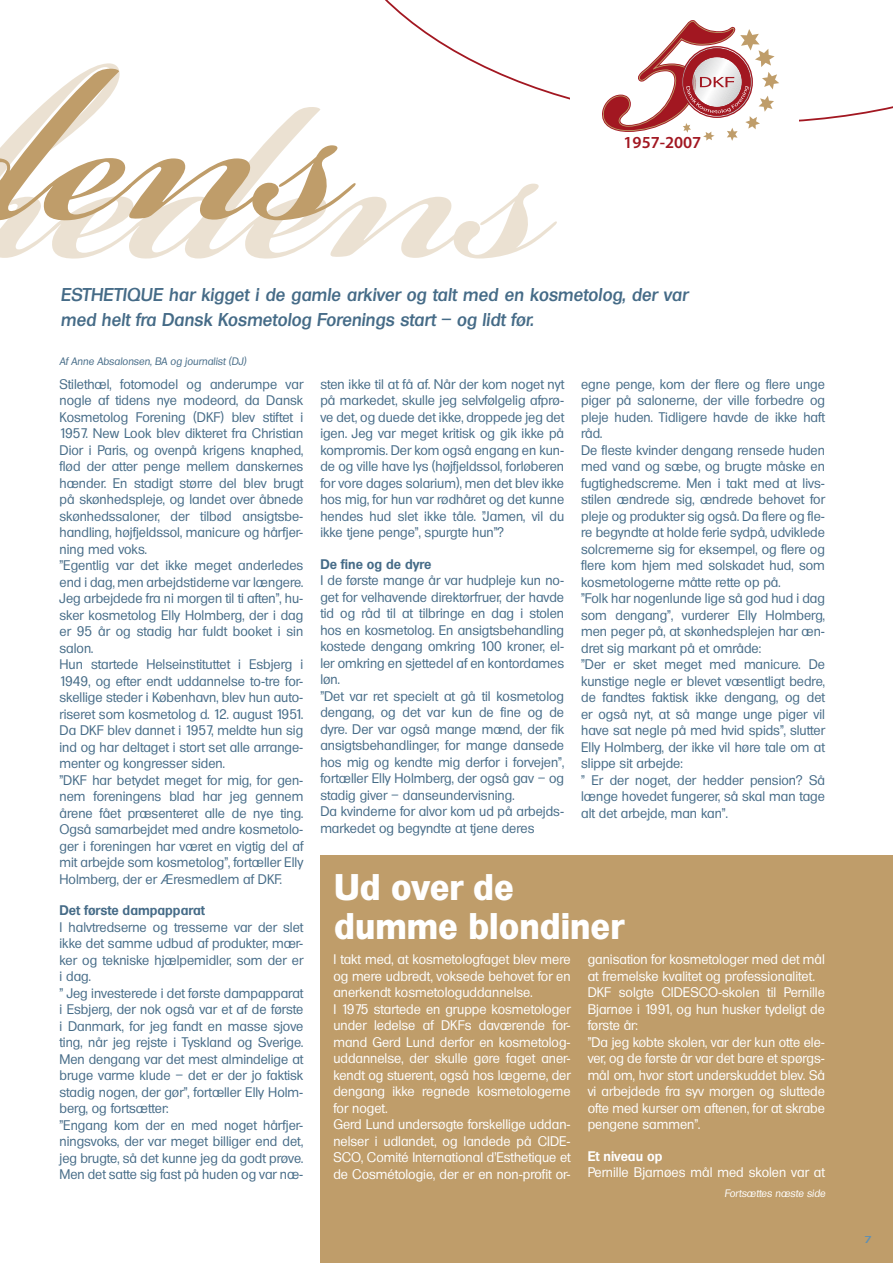
<style>
.page{position:relative;width:893px;height:1263px;background:#fff}
.page>*{position:absolute;margin:0;border:0;box-sizing:border-box;transform-origin:0 0}
.t1{font:600 337.5px "Bickham Script Pro";color:#bf9d6a}
.t2{font:700 36px/39.3px "Formula";color:#fff}
.t3{font:italic 500 18px/25.5px "Formula";color:#456b87}
.t4{font:600 16.95px "Myriad Pro";color:#a21721}
.t5{font:13.5px/16.5px "Formula";color:#456b87}
.t6{font:13.5px/16.5px "Formula";color:#fff}
.t7{font:600 13.5px "Formula";color:#456b87}
.t8{font:600 13.5px "Formula";color:#fff}
.t9{font:italic 10.5px "Formula";color:#456b87}
.t10{font:italic 10.5px "Formula";color:#fff}
.t11{font:500 9.45px "ITC Avant Garde Std";color:#5d90b5;scale:1.43 1}
</style>
<div class="page">
<div style="left:320px;top:855px;width:573px;height:408px;background:#bf9d6a"></div>
<svg style="left:385px;top:0;width:508px;height:122px"></svg>
<div style="left:570px;top:68px;width:228px;height:62px;background:#fff"></div>
<svg style="left:602px;top:20px;width:177px;height:121px"></svg>
<h1 class="t1" style="left:-68px;top:-58px;width:621px">h dens</h1>
<h1 class="t1" style="left:-65px;top:-97px;width:417px">dens</h1>
<p class="t4" style="left:624px;top:131px;width:79px">1957-2007</p>
<h3 class="t3" style="left:61px;top:282px;width:629px">ESTHETIQUE har kigget i de gamle arkiver og talt med en kosmetolog, der var med helt fra Dansk Kosmetolog Forenings start – og lidt før.</h3>
<p class="t9" style="left:60px;top:355px;width:188px">Af Anne Absalonsen, BA og journalist (DJ)</p>
<p class="t5" style="left:60px;top:376px;width:245px">Stilethæl, fotomodel og anderumpe var nogle af tidens nye modeord, da Dansk Kosmetolog Forening (DKF) blev stiftet i 1957. New Look blev dikteret fra Christian Dior i Paris, og ovenpå krigens knaphed, flød der atter penge mellem danskernes hænder. En stadigt større del blev brugt på skønhedspleje, og landet over åbnede skønhedssaloner, der tilbød ansigtsbe&shy;handling, højfjeldssol, manicure og hårfjer&shy;ning med voks.<br>”Egentlig var det ikke meget anderledes end i dag, men arbejdstiderne var længere.<br>Jeg arbejdede fra ni morgen til ti aften”, hu&shy;sker kosmetolog Elly Holmberg, der i dag er 95 år og stadig har fuldt booket i sin salon.<br>Hun startede Helseinstituttet i Esbjerg i 1949, og efter endt uddannelse to-tre for&shy;skellige steder i København, blev hun auto&shy;riseret som kosmetolog d. 12. august 1951.<br>Da DKF blev dannet i 1957, meldte hun sig ind og har deltaget i stort set alle arrange&shy;menter og kongresser siden.<br>”DKF har betydet meget for mig, for gen&shy;nem foreningens blad har jeg gennem årene fået præsenteret alle de nye ting.<br>Også samarbejdet med andre kosmetolo&shy;ger i foreningen har været en vigtig del af mit arbejde som kosmetolog”, fortæller Elly Holmberg, der er Æresmedlem af DKF.</p>
<p class="t7" style="left:60px;top:902px;width:147px">Det første dampapparat</p>
<p class="t5" style="left:60px;top:918px;width:245px">I halvtredserne og tresserne var der slet ikke det samme udbud af produkter, mær&shy;ker og tekniske hjælpemidler, som der er i dag.<br>” Jeg investerede i det første dampapparat i Esbjerg, der nok også var et af de første i Danmark, for jeg fandt en masse sjove ting, når jeg rejste i Tyskland og Sverige.<br>Men dengang var det mest almindelige at bruge varme klude – det er der jo faktisk stadig nogen, der gør”, fortæller Elly Holm&shy;berg, og fortsætter:<br>”Engang kom der en med noget hårfjer&shy;ningsvoks, der var meget billiger end det, jeg brugte, så det kunne jeg da godt prøve.<br>Men det satte sig fast på huden og var næ-</p>
<p class="t5" style="left:320px;top:376px;width:245px;text-align:justify">sten ikke til at få af. Når der kom noget nyt på markedet, skulle jeg selvfølgelig afprø&shy;ve det, og duede det ikke, droppede jeg det igen. Jeg var meget kritisk og gik ikke på kompromis. Der kom også engang en kun&shy;de og ville have lys (højfjeldssol, forløberen for vore dages solarium), men det blev ikke hos mig, for hun var rødhåret og det kunne hendes hud slet ikke tåle. ”Jamen, vil du ikke tjene penge”, spurgte hun”?</p>
<p class="t7" style="left:320px;top:556px;width:113px">De fine og de dyre</p>
<p class="t5" style="left:320px;top:572px;width:245px">I de første mange år var hudpleje kun no&shy;get for velhavende direktørfruer, der havde tid og råd til at tilbringe en dag i stolen hos en kosmetolog. En ansigtsbehandling kostede dengang omkring 100 kroner, el&shy;ler omkring en sjettedel af en kontordames løn.<br>”Det var ret specielt at gå til kosmetolog dengang, og det var kun de fine og de dyre. Der var også mange mænd, der fik ansigtsbehandlinger, for mange dansede hos mig og kendte mig derfor i forvejen”, fortæller Elly Holmberg, der også gav – og stadig giver – danseundervisning.<br>Da kvinderne for alvor kom ud på arbejds&shy;markedet og begyndte at tjene deres</p>
<p class="t5" style="left:581px;top:376px;width:245px">egne penge, kom der flere og flere unge piger på salonerne, der ville forbedre og pleje huden. Tidligere havde de ikke haft råd.<br>De fleste kvinder dengang rensede huden med vand og sæbe, og brugte måske en fugtighedscreme. Men i takt med at livs&shy;stilen ændrede sig, ændrede behovet for pleje og produkter sig også. Da flere og fle&shy;re begyndte at holde ferie sydpå, udviklede solcremerne sig for eksempel, og flere og flere kom hjem med solskadet hud, som kosmetologerne måtte rette op på.<br>”Folk har nogenlunde lige så god hud i dag som dengang”, vurderer Elly Holmberg, men peger på, at skønhedsplejen har æn&shy;dret sig markant på et område:<br>”Der er sket meget med manicure. De kunstige negle er blevet væsentligt bedre, de fandtes faktisk ikke dengang, og det er også nyt, at så mange unge piger vil have sat negle på med hvid spids”, slutter Elly Holmberg, der ikke vil høre tale om at slippe sit arbejde:<br>” Er der noget, der hedder pension? Så længe hovedet fungerer, så skal man tage alt det arbejde, man kan”.</p>
<h2 class="t2" style="left:334px;top:868px;width:291px">Ud over de dumme blondiner</h2>
<p class="t6" style="left:333px;top:951px;width:239px">I takt med, at kosmetologfaget blev mere og mere udbredt, voksede behovet for en anerkendt kosmetologuddannelse.<br>I 1975 startede en gruppe kosmetologer under ledelse af DKFs daværende for&shy;mand Gerd Lund derfor en kosmetolog&shy;uddannelse, der skulle gøre faget aner&shy;kendt og stuerent, også hos lægerne, der dengang ikke regnede kosmetologerne for noget.<br>Gerd Lund undersøgte forskellige uddan&shy;nelser i udlandet, og landede på CIDE-SCO, Comité International d’Esthetique et de Cosmétologie, der er en non-profit or-</p>
<p class="t6" style="left:588px;top:951px;width:239px">ganisation for kosmetologer med det mål at fremelske kvalitet og professionalitet.<br>DKF solgte CIDESCO-skolen til Pernille Bjarnøe i 1991, og hun husker tydeligt de første år:<br>”Da jeg købte skolen, var der kun otte ele&shy;ver, og de første år var det bare et spørgs&shy;mål om, hvor stort underskuddet blev. Så vi arbejdede fra syv morgen og sluttede ofte med kurser om aftenen, for at skrabe pengene sammen”.</p>
<p class="t8" style="left:588px;top:1148px;width:76px">Et niveau op</p>
<p class="t6" style="left:588px;top:1164px;width:239px">Pernille Bjarnøes mål med skolen var at</p>
<p class="t10" style="left:724px;top:1187px;width:103px">Fortsættes næste side</p>
<p class="t11" style="left:864px;top:1234px;width:7px">7</p>
</div>
